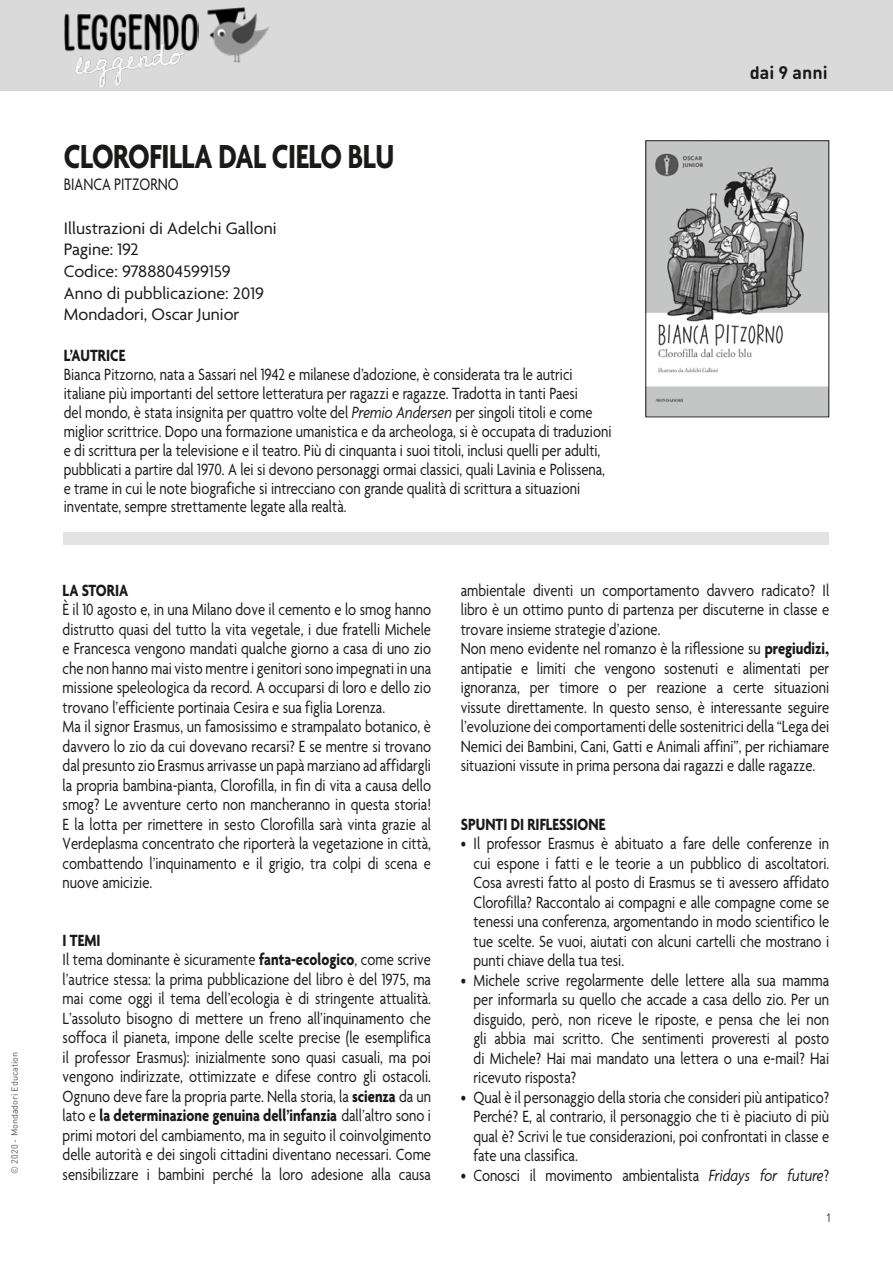
<style>
.page{position:relative;width:893px;height:1263px;background:#fff}
.page>*{position:absolute;margin:0;border:0;box-sizing:border-box;transform-origin:0 0}
.t1{font:700 36px "Agenda";letter-spacing:-.015em;color:#1a1a18;scale:.8 1}
.t2{font:18px/21.6px "Agenda";color:#1a1a18}
.t3{font:18px "Agenda";color:#1a1a18;scale:.8 1}
.t4{font:700 18px "DIN Round Pro";color:#1a1a18}
.t5{font:17.55px/19.5px "Agenda";color:#1a1a18;scale:.83 1}
.t6{font:700 17.55px "Agenda";color:#1a1a18;scale:.83 1}
.t7{font:12px "DIN Round Pro";color:#1a1a18;scale:.85 1}
.t8{font:9px "DIN Round Pro";color:#565656}
.s1{font-style:italic}
.s2{font-weight:700}
.s3{font-family:"Times New Roman";font-weight:700;font-size:16.5px}
</style>
<div class="page">
<div style="left:0;top:0;width:893px;height:91px;background:#dadada"></div>
<img style="left:207px;top:7px;width:62px;height:56px">
<img style="left:64px;top:13px;width:134px;height:74px">
<div style="left:64px;top:532px;width:765px;height:13px;background:#e3e3e3"></div>
<img style="left:647px;top:142px;width:180px;height:273px">
<div style="left:645px;top:140px;width:184px;height:277px;border:1px solid #1a1a18"></div>
<p class="t8" style="left:8px;top:1174px;width:123px;rotate:-90deg">© 2020 - Mondadori Education</p>
<h1 class="t1" style="left:64px;top:137px;width:415px">CLOROFILLA DAL CIELO BLU</h1>
<p class="t3" style="left:64px;top:175px;width:145px">BIANCA PITZORNO</p>
<p class="t2" style="left:64px;top:218px;width:214px">Illustrazioni di Adelchi Galloni<br>Pagine: 192<br>Codice: 9788804599159<br>Anno di pubblicazione: 2019<br>Mondadori, Oscar Junior</p>
<p class="t6" style="left:64px;top:346px;width:76px">L’AUTRICE</p>
<p class="t5" style="left:64px;top:366px;width:661px;line-height:18.9px">Bianca Pitzorno, nata a Sassari nel 1942 e milanese d’adozione, è considerata tra le autrici italiane più importanti del settore letteratura per ragazzi e ragazze. Tradotta in tanti Paesi<br>del mondo, è stata insignita per quattro volte del <span class="s1">Premio Andersen</span> per singoli titoli e come miglior scrittrice. Dopo una formazione umanistica e da archeologa, si è occupata di traduzioni e di scrittura per la televisione e il teatro. Più di cinquanta i suoi titoli, inclusi quelli per adulti, pubblicati a partire dal 1970. A lei si devono personaggi ormai classici, quali Lavinia e Polissena, e trame in cui le note biografiche si intrecciano con grande qualità di scrittura a situazioni inventate, sempre strettamente legate alla realtà.</p>
<p class="t4" style="left:750px;top:60px;width:79px">dai 9 anni</p>
<p class="t6" style="left:63px;top:581px;width:81px">LA STORIA</p>
<p class="t5" style="left:63px;top:601px;width:445px">È il 10 agosto e, in una Milano dove il cemento e lo smog hanno distrutto quasi del tutto la vita vegetale, i due fratelli Michele e Francesca vengono mandati qualche giorno a casa di uno zio che non hanno mai visto mentre i genitori sono impegnati in una missione speleologica da record. A occuparsi di loro e dello zio trovano l’efficiente portinaia Cesira e sua figlia Lorenza.<br>Ma il signor Erasmus, un famosissimo e strampalato botanico, è davvero lo zio da cui dovevano recarsi? E se mentre si trovano dal presunto zio Erasmus arrivasse un papà marziano ad affidargli la propria bambina-pianta, Clorofilla, in fin di vita a causa dello smog? Le avventure certo non mancheranno in questa storia!<br>E la lotta per rimettere in sesto Clorofilla sarà vinta grazie al Verdeplasma concentrato che riporterà la vegetazione in città, combattendo l’inquinamento e il grigio, tra colpi di scena e nuove amicizie.</p>
<p class="t5" style="left:63px;top:931px;width:445px"><span class="s2">I TEMI<br></span>Il tema dominante è sicuramente <span class="s2">fanta-ecologico</span>, come scrive l’autrice stessa: la prima pubblicazione del libro è del 1975, ma mai come oggi il tema dell’ecologia è di stringente attualità.<br>L’assoluto bisogno di mettere un freno all’inquinamento che soffoca il pianeta, impone delle scelte precise (le esemplifica il professor Erasmus): inizialmente sono quasi casuali, ma poi vengono indirizzate, ottimizzate e difese contro gli ostacoli.<br>Ognuno deve fare la propria parte. Nella storia, la <span class="s2">scienza</span> da un lato e <span class="s2">la determinazione genuina dell’infanzia</span> dall’altro sono i primi motori del cambiamento, ma in seguito il coinvolgimento delle autorità e dei singoli cittadini diventano necessari. Come sensibilizzare i bambini perché la loro adesione alla causa</p>
<p class="t5" style="left:461px;top:581px;width:445px">ambientale diventi un comportamento davvero radicato? Il libro è un ottimo punto di partenza per discuterne in classe e trovare insieme strategie d’azione.<br>Non meno evidente nel romanzo è la riflessione su <span class="s2">pregiudizi</span><span class="s3">, </span>antipatie e limiti che vengono sostenuti e alimentati per ignoranza, per timore o per reazione a certe situazioni vissute direttamente. In questo senso, è interessante seguire l’evoluzione dei comportamenti delle sostenitrici della “Lega dei Nemici dei Bambini, Cani, Gatti e Animali affini”, per richiamare situazioni vissute in prima persona dai ragazzi e dalle ragazze.</p>
<p class="t6" style="left:461px;top:815px;width:176px">SPUNTI DI RIFLESSIONE</p>
<p class="t5" style="left:474px;top:835px;width:430px;text-align:justify;text-indent:-13px">• Il professor Erasmus è abituato a fare delle conferenze in cui espone i fatti e le teorie a un pubblico di ascoltatori.<br>Cosa avresti fatto al posto di Erasmus se ti avessero affidato Clorofilla? Raccontalo ai compagni e alle compagne come se tenessi una conferenza, argomentando in modo scientifico le tue scelte. Se vuoi, aiutati con alcuni cartelli che mostrano i punti chiave della tua tesi.</p>
<p class="t5" style="left:474px;top:971px;width:430px;text-align:justify;text-indent:-13px">• Michele scrive regolarmente delle lettere alla sua mamma per informarla su quello che accade a casa dello zio. Per un disguido, però, non riceve le riposte, e pensa che lei non gli abbia mai scritto. Che sentimenti proveresti al posto di Michele? Hai mai mandato una lettera o una e-mail? Hai ricevuto risposta?</p>
<p class="t5" style="left:474px;top:1088px;width:430px;text-align:justify;text-indent:-13px">• Qual è il personaggio della storia che consideri più antipatico?<br>Perché? E, al contrario, il personaggio che ti è piaciuto di più qual è? Scrivi le tue considerazioni, poi confrontati in classe e fate una classifica.</p>
<p class="t5" style="left:461px;top:1166px;width:445px">• Conosci il movimento ambientalista <span class="s1">Fridays for future</span>?</p>
<p class="t7" style="left:826px;top:1210px;width:8px">1</p>
</div>
